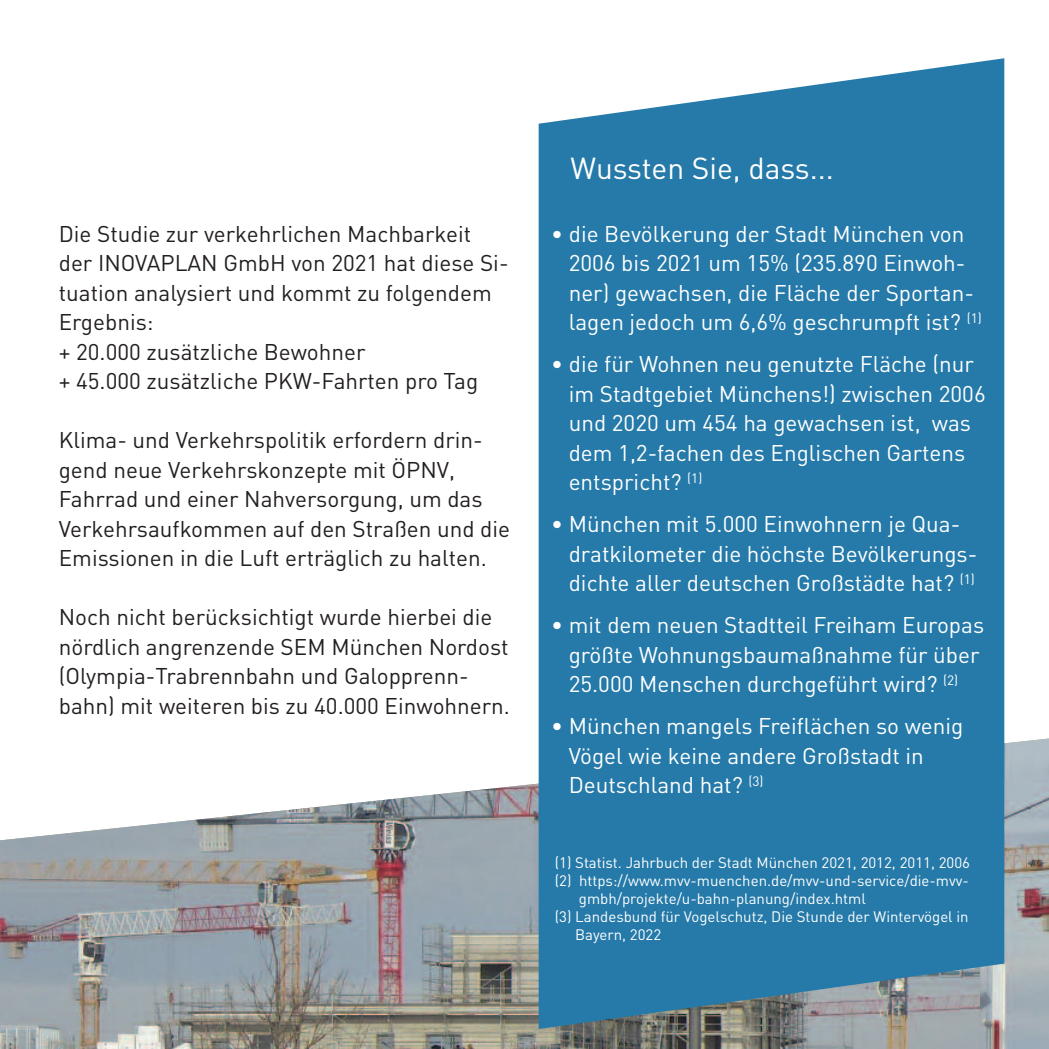
<style>
.page{position:relative;width:1049px;height:1049px;background:#fff}
.page>*{position:absolute;margin:0;border:0;box-sizing:border-box;transform-origin:0 0}
.t1{font:30px "DIN Pro";color:#fff}
.t2{font:22.5px/29.5px "DIN Pro";color:#fff}
.t3{font:22.5px/29.5px "DIN Pro";color:#231f20}
.t4{font:15px "DIN Pro";color:#fff}
</style>
<div class="page">
<img style="left:980px;top:738px;width:69px;height:311px">
<img style="left:0;top:737px;width:980px;height:312px">
<div style="left:539px;top:58px;width:465px;height:971px;background:#257aa9"></div>
<p class="t3" style="left:59px;top:221px;width:451px">Die Studie zur verkehrlichen Machbarkeit der INOVAPLAN GmbH von 2021 hat diese Si&shy;tuation analysiert und kommt zu folgendem Ergebnis:<br>+ 20.000 zusätzliche Bewohner<br>+ 45.000 zusätzliche PKW-Fahrten pro Tag</p>
<p class="t3" style="left:59px;top:428px;width:453px">Klima- und Verkehrspolitik erfordern drin&shy;gend neue Verkehrskonzepte mit ÖPNV, Fahrrad und einer Nahversorgung, um das Verkehrsaufkommen auf den Straßen und die Emissionen in die Luft erträglich zu halten.</p>
<p class="t3" style="left:59px;top:605px;width:453px">Noch nicht berücksichtigt wurde hierbei die nördlich angrenzende SEM München Nordost (Olympia-Trabrennbahn und Galopprenn&shy;bahn) mit weiteren bis zu 40.000 Einwohnern.</p>
<h1 class="t1" style="left:570px;top:157px;width:265px">Wussten Sie, dass...</h1>
<p class="t2" style="left:569px;top:221px;width:415px;text-indent:-18px">• die Bevölkerung der Stadt München von 2006 bis 2021 um 15% (235.890 Einwoh&shy;ner) gewachsen, die Fläche der Sportan&shy;lagen jedoch um 6,6% geschrumpft ist? <sup>(1)</sup></p>
<p class="t2" style="left:569px;top:352px;width:419px;text-indent:-17px">• die für Wohnen neu genutzte Fläche (nur im Stadtgebiet Münchens!) zwischen 2006 und 2020 um 454 ha gewachsen ist, was dem 1,2-fachen des Englischen Gartens entspricht? <sup>(1)</sup></p>
<p class="t2" style="left:569px;top:512px;width:410px;text-indent:-18px">• München mit 5.000 Einwohnern je Qua&shy;dratkilometer die höchste Bevölkerungs&shy;dichte aller deutschen Großstädte hat? <sup>(1)</sup></p>
<p class="t2" style="left:551px;top:613px;width:434px;text-align:center">• mit dem neuen Stadtteil Freiham Europas größte Wohnungsbaumaßnahme für über<br>25.000 Menschen durchgeführt wird? <sup>(2)</sup></p>
<p class="t2" style="left:569px;top:714px;width:396px;text-indent:-18px">• München mangels Freiflächen so wenig<br>Vögel wie keine andere Großstadt in<br>Deutschland hat? <sup>(3)</sup></p>
<p class="t4" style="left:555px;top:857px;width:417px">(1) Statist. Jahrbuch der Stadt München 2021, 2012, 2011, 2006</p>
<p class="t4" style="left:555px;top:875px;width:416px">(2) https://www.mvv-muenchen.de/mvv-und-service/die-mvv-</p>
<p class="t4" style="left:579px;top:893px;width:288px">gmbh/projekte/u-bahn-planung/index.html</p>
<p class="t4" style="left:555px;top:911px;width:415px">(3) Landesbund für Vogelschutz, Die Stunde der Wintervögel in</p>
<p class="t4" style="left:575px;top:929px;width:88px">Bayern, 2022</p>
</div>
